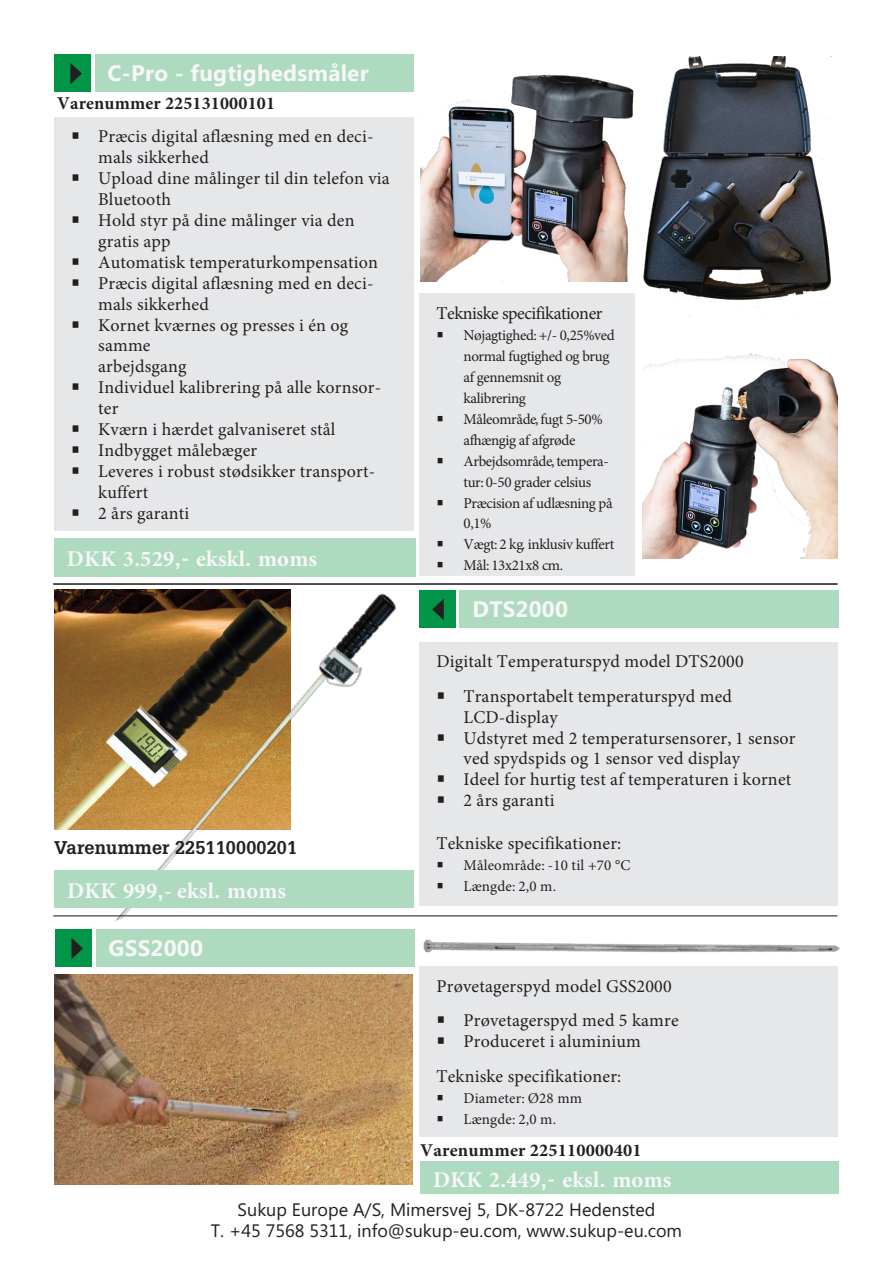
<style>
.page{position:relative;width:893px;height:1263px;background:#fff}
.page>*{position:absolute;margin:0;border:0;box-sizing:border-box;transform-origin:0 0}
.t1{font:700 22.5px "Minion Pro";letter-spacing:.01em;color:#f7f7f8}
.t2{font:700 22.5px "Microsoft Phags Pa";letter-spacing:.01em;color:#f7f7f8}
.t3{font:18px/21px "Minion Pro";letter-spacing:.01em;color:#231f20}
.t4{font:18px/21.6px "Microsoft Phags Pa";color:#231f20;text-align:center}
.t5{font:700 18px "Minion Pro";letter-spacing:.01em;color:#231f20}
.t6{font:18px "Minion Pro";letter-spacing:-.025em;color:#231f20}
.t7{font:700 18px "Glypha LT Std";letter-spacing:.01em;color:#231f20}
.t8{font:15px/21px "Minion Pro";letter-spacing:-.025em;color:#231f20}
.t9{font:15px "Minion Pro";letter-spacing:.01em;color:#231f20}
.s1{font-family:"Glypha LT Std";font-weight:300}
.s2{font-family:"Glypha LT Std"}
</style>
<div class="page">
<img style="left:643px;top:56px;width:189px;height:260px">
<img style="left:53px;top:584px;width:424px;height:337px">
<img style="left:54px;top:974px;width:359px;height:210px">
<div style="left:54px;top:54px;width:37px;height:38px;background:#009547"></div>
<div style="left:95px;top:54px;width:318px;height:38px;background:#aedbc0"></div>
<svg style="left:70px;top:63px;width:12px;height:21px"></svg>
<div style="left:54px;top:117px;width:360px;height:413px;background:#e6e7e9"></div>
<img style="left:420px;top:74px;width:214px;height:208px">
<img style="left:642px;top:353px;width:195px;height:205px">
<div style="left:419px;top:293px;width:216px;height:283px;background:#e6e7e9"></div>
<div style="left:54px;top:538px;width:362px;height:38px;background:#aedbc0"></div>
<div style="left:419px;top:590px;width:37px;height:38px;background:#009547"></div>
<div style="left:460px;top:590px;width:379px;height:38px;background:#aedbc0"></div>
<svg style="left:432px;top:599px;width:12px;height:21px"></svg>
<div style="left:419px;top:642px;width:418px;height:264px;background:#e6e7e9"></div>
<div style="left:54px;top:869px;width:360px;height:38px;background:#aedbc0"></div>
<hr style="left:53px;top:915px;width:784px;height:1px;background:#231f20">
<div style="left:55px;top:929px;width:37px;height:38px;background:#009547"></div>
<div style="left:96px;top:929px;width:318px;height:38px;background:#aedbc0"></div>
<svg style="left:72px;top:938px;width:11px;height:21px"></svg>
<img style="left:412px;top:760px;width:428px;height:369px">
<div style="left:419px;top:967px;width:418px;height:170px;background:#e6e7e9"></div>
<div style="left:420px;top:1162px;width:419px;height:32px;background:#aedbc0"></div>
<hr style="left:53px;top:583px;width:784px;height:1px;background:#231f20">
<p class="t2" style="left:108px;top:57px;width:263px">C-Pro - fugtighedsmåler</p>
<p class="t5" style="left:57px;top:90px;width:219px">Varenummer 225131000101</p>
<p class="t3" style="left:98px;top:126px;width:277px;text-indent:-27px"><span class="s1">•</span> Præcis digital aflæsning med en deci&shy;mals sikkerhed</p>
<p class="t3" style="left:98px;top:168px;width:293px;line-height:20.5px;text-indent:-27px"><span class="s1">•</span> Upload dine målinger til din telefon via<br>Bluetooth</p>
<p class="t3" style="left:98px;top:210px;width:258px;line-height:20.5px;text-indent:-27px"><span class="s1">•</span> Hold styr på dine målinger via den gratis app</p>
<p class="t3" style="left:71px;top:251px;width:308px"><span class="s1">•</span> Automatisk temperaturkompensation</p>
<p class="t3" style="left:98px;top:272px;width:277px;text-indent:-27px"><span class="s1">•</span> Præcis digital aflæsning med en deci&shy;mals sikkerhed</p>
<p class="t3" style="left:98px;top:314px;width:252px;text-indent:-27px"><span class="s1">•</span> Kornet kværnes og presses i én og samme<br>arbejdsgang</p>
<p class="t3" style="left:98px;top:377px;width:284px;text-indent:-27px"><span class="s1">•</span> Individuel kalibrering på alle kornsor&shy;ter</p>
<p class="t3" style="left:71px;top:419px;width:266px"><span class="s1">•</span> Kværn i hærdet galvaniseret stål</p>
<p class="t3" style="left:71px;top:440px;width:188px"><span class="s1">•</span> Indbygget målebæger</p>
<p class="t3" style="left:98px;top:461px;width:278px;text-indent:-27px"><span class="s1">•</span> Leveres i robust stødsikker transport&shy;kuffert</p>
<p class="t3" style="left:71px;top:503px;width:120px"><span class="s1">•</span> 2 års garanti</p>
<p class="t6" style="left:436px;top:301px;width:168px">Tekniske specifikationer</p>
<p class="t8" style="left:463px;top:324px;width:153px;text-indent:-27px"><span class="s1">•</span> Nøjagtighed:+/- 0,25%ved normal fugtighed og brug af gennemsnit og kalibrering</p>
<p class="t8" style="left:436px;top:408px;width:168px;text-align:center"><span class="s1">•</span> Måleområde,fugt 5-50% afhængig af afgrøde</p>
<p class="t8" style="left:463px;top:450px;width:147px;text-indent:-27px"><span class="s1">•</span> Arbejdsområde, tempera&shy;tur: 0-50 grader celsius</p>
<p class="t8" style="left:463px;top:493px;width:151px;text-indent:-27px"><span class="s1">•</span> Præcision af udlæsning på<br>0,1%</p>
<p class="t8" style="left:436px;top:534px;width:179px"><span class="s1">•</span> Vægt: 2 kg. inklusiv kuffert</p>
<p class="t1" style="left:67px;top:543px;width:252px">DKK 3.529<span class="s2">,-</span> ekskl<span class="s2">.</span> moms</p>
<p class="t8" style="left:436px;top:555px;width:128px"><span class="s1">•</span> Mål: 13x21x8 cm.</p>
<p class="t2" style="left:473px;top:593px;width:97px">DTS2000</p>
<p class="t3" style="left:436px;top:651px;width:309px">Digitalt Temperaturspyd model DTS2000</p>
<p class="t3" style="left:463px;top:686px;width:270px;text-indent:-27px"><span class="s1">•</span> Transportabelt temperaturspyd med<br>LCD-display</p>
<p class="t3" style="left:463px;top:728px;width:334px;line-height:20.5px;text-indent:-27px"><span class="s1">•</span> Udstyret med 2 temperatursensorer, 1 sensor ved spydspids og 1 sensor ved display</p>
<p class="t3" style="left:436px;top:769px;width:356px"><span class="s1">•</span> Ideel for hurtig test af temperaturen i kornet</p>
<p class="t3" style="left:436px;top:790px;width:120px"><span class="s1">•</span> 2 års garanti</p>
<p class="t3" style="left:436px;top:833px;width:186px">Tekniske specifikationer:</p>
<p class="t9" style="left:436px;top:855px;width:195px"><span class="s1">•</span> Måleområde: -10 til +70 °C</p>
<p class="t1" style="left:67px;top:874px;width:220px">DKK 999<span class="s2">,</span>- eksl<span class="s2">.</span> moms</p>
<p class="t8" style="left:436px;top:876px;width:121px"><span class="s1">•</span> Længde: 2,0 m.</p>
<p class="t2" style="left:109px;top:932px;width:96px">GSS2000</p>
<p class="t3" style="left:436px;top:976px;width:237px">Prøvetagerspyd model GSS2000</p>
<p class="t3" style="left:436px;top:1010px;width:244px"><span class="s1">•</span> Prøvetagerspyd med 5 kamre</p>
<p class="t3" style="left:436px;top:1031px;width:206px"><span class="s1">•</span> Produceret i aluminium</p>
<p class="t3" style="left:436px;top:1066px;width:186px">Tekniske specifikationer:</p>
<p class="t9" style="left:436px;top:1088px;width:147px"><span class="s1">•</span> Diameter: Ø28 mm</p>
<p class="t8" style="left:436px;top:1109px;width:121px"><span class="s1">•</span> Længde: 2,0 m.</p>
<p class="t7" style="left:54px;top:837px;width:245px">Varenummer 225110000201</p>
<p class="t5" style="left:420px;top:1137px;width:223px">Varenummer 225110000401</p>
<p class="t1" style="left:433px;top:1164px;width:240px">DKK 2.449<span class="s2">,-</span> eksl<span class="s2">.</span> moms</p>
<p class="t4" style="left:211px;top:1197px;width:473px">Sukup Europe A/S, Mimersvej 5, DK-8722 Hedensted<br>T. +45 7568 5311, info@sukup-eu.com, www.sukup-eu.com</p>
</div>
